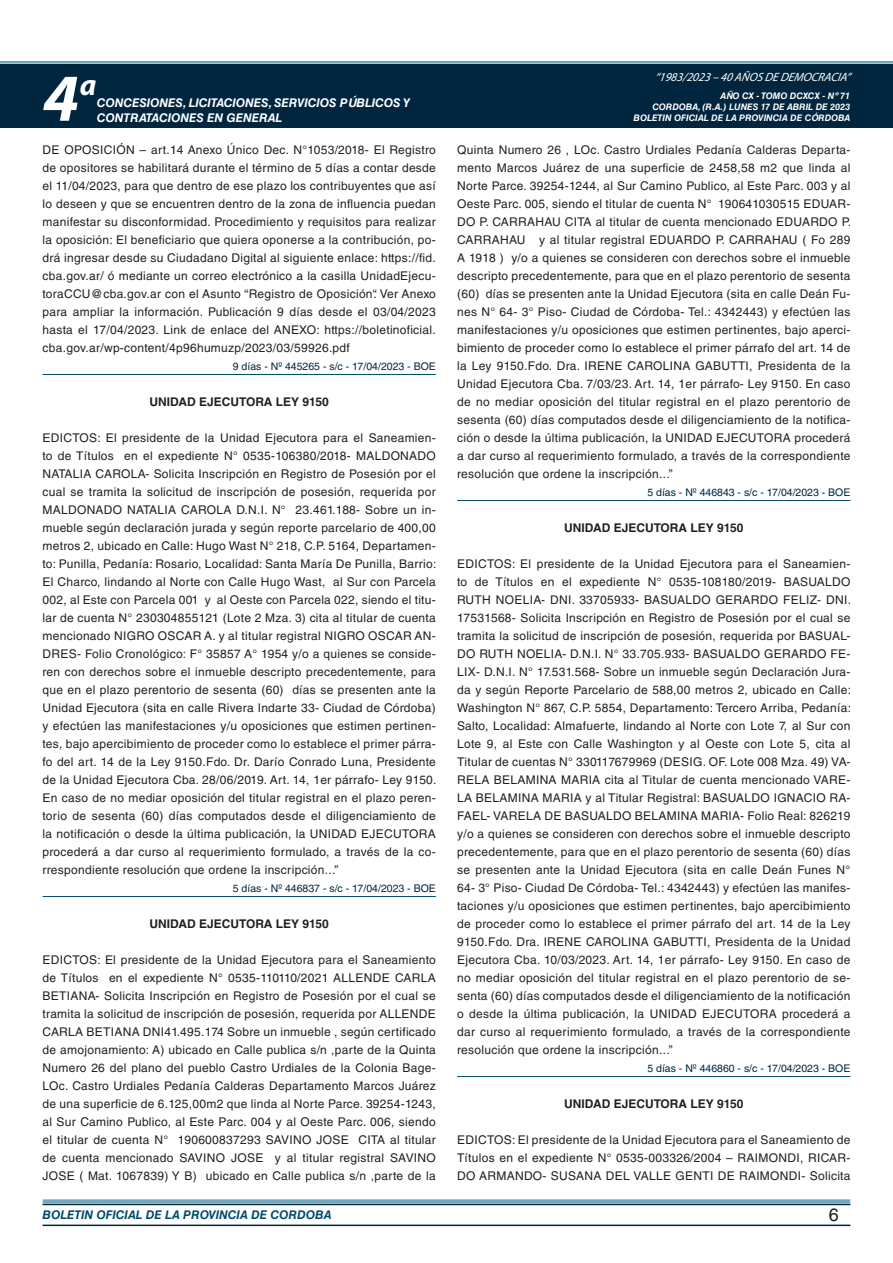
<style>
.page{position:relative;width:893px;height:1263px;background:#fff}
.page>*{position:absolute;margin:0;border:0;box-sizing:border-box;transform-origin:0 0}
.t1{font:italic 700 67.5px "Myriad Pro";color:#fff}
.t2{font:italic 700 30px "Myriad Pro";color:#fff}
.t3{font:18px "Helvetica LT Std";color:#231f20}
.TEXTO_BASE{font:12px/18px "Helvetica LT Std";letter-spacing:.025em;color:#231f20;text-align:justify}
.RESUELVE{font:700 12px "Helvetica LT Std";color:#231f20}
.t4{font:italic 700 12px/14.4px "Helvetica LT Std";color:#fff}
.t5{font:italic 700 12px "Helvetica LT Std";color:#004b6c}
.t6{font:italic 12px "Myriad Pro";color:#fff}
.FECHA_DE_VENCIMIENTO{font:10.5px "Helvetica LT Std";color:#00263f}
.t7{font:italic 700 9px/10.8px "Helvetica LT Std";color:#fff;text-align:right}
</style>
<div class="page">
<div style="left:0;top:61px;width:893px;height:6px;background:#fff;opacity:.75"></div>
<hr style="left:43px;top:1224px;width:807px;height:2px;background:#00263f">
<div style="left:42px;top:1198px;width:809px;height:8px;background:#fff;opacity:.75"></div>
<div style="left:0;top:64px;width:893px;height:64px;background:#00263f"></div>
<hr style="left:43px;top:374px;width:393px;height:1px;background:#004b6c">
<hr style="left:43px;top:896px;width:393px;height:1px;background:#004b6c">
<hr style="left:457px;top:500px;width:393px;height:1px;background:#004b6c">
<hr style="left:457px;top:1076px;width:393px;height:1px;background:#004b6c">
<h1 class="t1" style="left:43px;top:54px;width:38px">4</h1>
<h2 class="t2" style="left:80px;top:66px;width:18px">a</h2>
<p class="t4" style="left:97px;top:96px;width:315px">CONCESIONES, LICITACIONES, SERVICIOS PÚBLICOS Y<br>CONTRATACIONES EN GENERAL</p>
<p class="t6" style="left:655px;top:70px;width:197px">“ 1983/2023 – 40 AÑOS DE DEMOCRACIA”</p>
<p class="t7" style="left:652px;top:91px;width:199px">AÑO CX - TOMO DCXCX - Nº 71<br>CORDOBA, (R.A.) LUNES 17 DE ABRIL DE 2023</p>
<p class="t7" style="left:634px;top:112px;width:218px">BOLETIN OFICIAL DE LA PROVINCIA DE CÓRDOBA</p>
<p class="TEXTO_BASE" style="left:43px;top:141px;width:395px">DE OPOSICIÓN – art.14 Anexo Único Dec. N°1053/2018- El Registro de opositores se habilitará durante el término de 5 días a contar desde el 11/04/2023, para que dentro de ese plazo los contribuyentes que así lo deseen y que se encuentren dentro de la zona de influencia puedan manifestar su disconformidad. Procedimiento y requisitos para realizar la oposición: El beneficiario que quiera oponerse a la contribución, po&shy;drá ingresar desde su Ciudadano Digital al siguiente enlace: https://fid. cba.gov.ar/ ó mediante un correo electrónico a la casilla UnidadEjecu&shy;toraCCU@cba.gov.ar con el Asunto “Registro de Oposición“. Ver Anexo para ampliar la información. Publicación 9 días desde el 03/04/2023 hasta el 17/04/2023. Link de enlace del ANEXO: https://boletinoficial. cba.gov.ar/wp-content/4p96humuzp/2023/03/59926.pdf</p>
<p class="FECHA_DE_VENCIMIENTO" style="left:233px;top:360px;width:205px">9 días - Nº 445265 - s/c - 17/04/2023 - BOE</p>
<p class="RESUELVE" style="left:150px;top:394px;width:181px">UNIDAD EJECUTORA LEY 9150</p>
<p class="TEXTO_BASE" style="left:43px;top:429px;width:396px">EDICTOS: El presidente de la Unidad Ejecutora para el Saneamien&shy;to de Títulos en el expediente N° 0535-106380/2018- MALDONADO NATALIA CAROLA- Solicita Inscripción en Registro de Posesión por el cual se tramita la solicitud de inscripción de posesión, requerida por MALDONADO NATALIA CAROLA D.N.I. N° 23.461.188- Sobre un in&shy;mueble según declaración jurada y según reporte parcelario de 400,00 metros 2, ubicado en Calle: Hugo Wast N° 218, C.P. 5164, Departamen&shy;to: Punilla, Pedanía: Rosario, Localidad: Santa María De Punilla, Barrio:<br>El Charco, lindando al Norte con Calle Hugo Wast, al Sur con Parcela 002, al Este con Parcela 001 y al Oeste con Parcela 022, siendo el titu&shy;lar de cuenta N° 230304855121 (Lote 2 Mza. 3) cita al titular de cuenta mencionado NIGRO OSCAR A. y al titular registral NIGRO OSCAR AN-DRES- Folio Cronológico: F° 35857 A° 1954 y/o a quienes se conside&shy;ren con derechos sobre el inmueble descripto precedentemente, para que en el plazo perentorio de sesenta (60) días se presenten ante la Unidad Ejecutora (sita en calle Rivera Indarte 33- Ciudad de Córdoba) y efectúen las manifestaciones y/u oposiciones que estimen pertinen&shy;tes, bajo apercibimiento de proceder como lo establece el primer párra&shy;fo del art. 14 de la Ley 9150.Fdo. Dr. Darío Conrado Luna, Presidente de la Unidad Ejecutora Cba. 28/06/2019. Art. 14, 1er párrafo- Ley 9150.<br>En caso de no mediar oposición del titular registral en el plazo peren&shy;torio de sesenta (60) días computados desde el diligenciamiento de la notificación o desde la última publicación, la UNIDAD EJECUTORA procederá a dar curso al requerimiento formulado, a través de la co&shy;rrespondiente resolución que ordene la inscripción...”</p>
<p class="FECHA_DE_VENCIMIENTO" style="left:233px;top:882px;width:205px">5 días - Nº 446837 - s/c - 17/04/2023 - BOE</p>
<p class="RESUELVE" style="left:150px;top:916px;width:181px">UNIDAD EJECUTORA LEY 9150</p>
<p class="TEXTO_BASE" style="left:43px;top:951px;width:395px">EDICTOS: El presidente de la Unidad Ejecutora para el Saneamiento de Títulos en el expediente N° 0535-110110/2021 ALLENDE CARLA BETIANA- Solicita Inscripción en Registro de Posesión por el cual se tramita la solicitud de inscripción de posesión, requerida por ALLENDE CARLA BETIANA DNI41.495.174 Sobre un inmueble , según certificado de amojonamiento: A) ubicado en Calle publica s/n ,parte de la Quinta Numero 26 del plano del pueblo Castro Urdiales de la Colonia Bage-LOc. Castro Urdiales Pedanía Calderas Departamento Marcos Juárez de una superficie de 6.125,00m2 que linda al Norte Parce. 39254-1243, al Sur Camino Publico, al Este Parc. 004 y al Oeste Parc. 006, siendo el titular de cuenta N° 190600837293 SAVINO JOSE CITA al titular de cuenta mencionado SAVINO JOSE y al titular registral SAVINO JOSE ( Mat. 1067839) Y B) ubicado en Calle publica s/n ,parte de la</p>
<p class="TEXTO_BASE" style="left:457px;top:141px;width:396px">Quinta Numero 26 , LOc. Castro Urdiales Pedanía Calderas Departa&shy;mento Marcos Juárez de una superficie de 2458,58 m2 que linda al Norte Parce. 39254-1244, al Sur Camino Publico, al Este Parc. 003 y al Oeste Parc. 005, siendo el titular de cuenta N° 190641030515 EDUAR-DO P. CARRAHAU CITA al titular de cuenta mencionado EDUARDO P.<br>CARRAHAU y al titular registral EDUARDO P. CARRAHAU ( Fo 289<br>A 1918 ) y/o a quienes se consideren con derechos sobre el inmueble descripto precedentemente, para que en el plazo perentorio de sesenta (60) días se presenten ante la Unidad Ejecutora (sita en calle Deán Fu&shy;nes N° 64- 3° Piso- Ciudad de Córdoba- Tel.: 4342443) y efectúen las manifestaciones y/u oposiciones que estimen pertinentes, bajo aperci&shy;bimiento de proceder como lo establece el primer párrafo del art. 14 de la Ley 9150.Fdo. Dra. IRENE CAROLINA GABUTTI, Presidenta de la Unidad Ejecutora Cba. 7/03/23. Art. 14, 1er párrafo- Ley 9150. En caso de no mediar oposición del titular registral en el plazo perentorio de sesenta (60) días computados desde el diligenciamiento de la notifica&shy;ción o desde la última publicación, la UNIDAD EJECUTORA procederá a dar curso al requerimiento formulado, a través de la correspondiente resolución que ordene la inscripción...”</p>
<p class="FECHA_DE_VENCIMIENTO" style="left:647px;top:486px;width:205px">5 días - Nº 446843 - s/c - 17/04/2023 - BOE</p>
<p class="RESUELVE" style="left:564px;top:520px;width:181px">UNIDAD EJECUTORA LEY 9150</p>
<p class="TEXTO_BASE" style="left:457px;top:555px;width:396px">EDICTOS: El presidente de la Unidad Ejecutora para el Saneamien&shy;to de Títulos en el expediente N° 0535-108180/2019- BASUALDO RUTH NOELIA- DNI. 33705933- BASUALDO GERARDO FELIZ- DNI.<br>17531568- Solicita Inscripción en Registro de Posesión por el cual se tramita la solicitud de inscripción de posesión, requerida por BASUAL-DO RUTH NOELIA- D.N.I. N° 33.705.933- BASUALDO GERARDO FE-LIX- D.N.I. N° 17.531.568- Sobre un inmueble según Declaración Jura&shy;da y según Reporte Parcelario de 588,00 metros 2, ubicado en Calle:<br>Washington N° 867, C.P. 5854, Departamento: Tercero Arriba, Pedanía:<br>Salto, Localidad: Almafuerte, lindando al Norte con Lote 7, al Sur con Lote 9, al Este con Calle Washington y al Oeste con Lote 5, cita al Titular de cuentas N° 330117679969 (DESIG. OF. Lote 008 Mza. 49) VA-RELA BELAMINA MARIA cita al Titular de cuenta mencionado VARE-LA BELAMINA MARIA y al Titular Registral: BASUALDO IGNACIO RA-FAEL- VARELA DE BASUALDO BELAMINA MARIA- Folio Real: 826219 y/o a quienes se consideren con derechos sobre el inmueble descripto precedentemente, para que en el plazo perentorio de sesenta (60) días se presenten ante la Unidad Ejecutora (sita en calle Deán Funes N° 64- 3° Piso- Ciudad De Córdoba- Tel.: 4342443) y efectúen las manifes&shy;taciones y/u oposiciones que estimen pertinentes, bajo apercibimiento de proceder como lo establece el primer párrafo del art. 14 de la Ley 9150.Fdo. Dra. IRENE CAROLINA GABUTTI, Presidenta de la Unidad Ejecutora Cba. 10/03/2023. Art. 14, 1er párrafo- Ley 9150. En caso de no mediar oposición del titular registral en el plazo perentorio de se&shy;senta (60) días computados desde el diligenciamiento de la notificación o desde la última publicación, la UNIDAD EJECUTORA procederá a dar curso al requerimiento formulado, a través de la correspondiente resolución que ordene la inscripción...”</p>
<p class="FECHA_DE_VENCIMIENTO" style="left:647px;top:1062px;width:205px">5 días - Nº 446860 - s/c - 17/04/2023 - BOE</p>
<p class="RESUELVE" style="left:564px;top:1096px;width:181px">UNIDAD EJECUTORA LEY 9150</p>
<p class="TEXTO_BASE" style="left:457px;top:1131px;width:395px">EDICTOS: El presidente de la Unidad Ejecutora para el Saneamiento de Títulos en el expediente N° 0535-003326/2004 – RAIMONDI, RICAR-DO ARMANDO- SUSANA DEL VALLE GENTI DE RAIMONDI- Solicita</p>
<p class="t5" style="left:43px;top:1208px;width:290px">BOLETIN OFICIAL DE LA PROVINCIA DE CORDOBA</p>
<h3 class="t3" style="left:829px;top:1204px;width:12px">6</h3>
</div>
